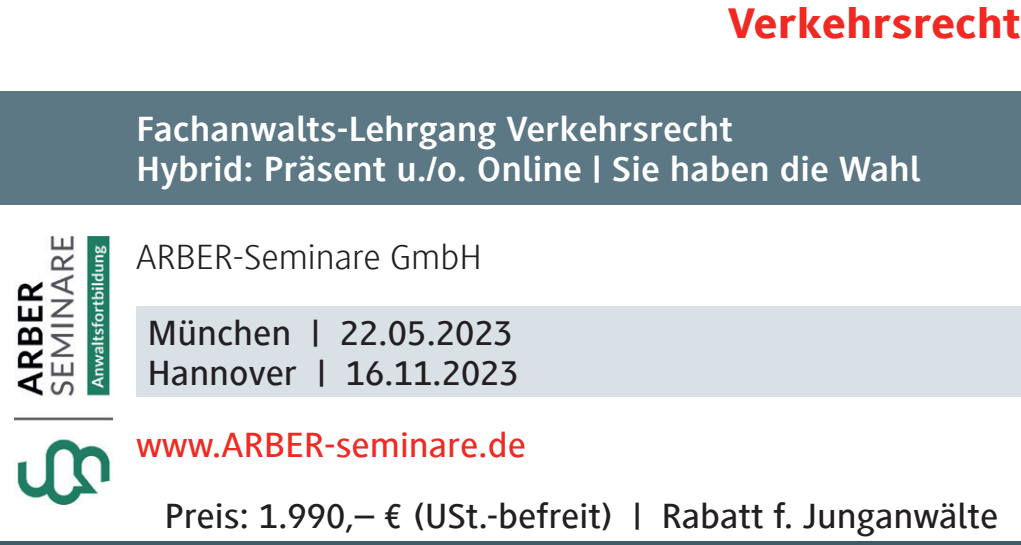
<style>
.page{position:relative;width:1021px;height:545px;background:#fff}
.page>*{position:absolute;margin:0;border:0;box-sizing:border-box;transform-origin:0 0}
.t1{font:800 44px "Generis Sans Com";color:#ee2a23;scale:1.08 1}
.t2{font:500 36px/40px "Generis Sans Com";color:#231f20;scale:1.08 1}
.t3{font:700 36px/40px "Generis Sans Com";color:#fff;scale:1.08 1}
.t4{font:500 36px "Generis Sans Com";color:#ee2a23;scale:1.08 1}
.t5{font:300 36px "Generis Sans Com";color:#231f20;scale:1.08 1}
</style>
<div class="page">
<div style="left:0;top:91px;width:1020px;height:113px;background:#5d7885"></div>
<div style="left:136px;top:306px;width:884px;height:91px;background:#d9e1e6"></div>
<hr style="left:0;top:541px;width:1020px;height:3px;background:#3e5b68">
<img style="left:14px;top:236px;width:98px;height:268px">
<p class="t1" style="left:727px;top:-1px;width:273px">Verkehrsrecht</p>
<p class="t3" style="left:136px;top:109px;width:727px">Fachanwalts-Lehrgang Verkehrsrecht<br>Hybrid: Präsent u./o. Online | Sie haben die Wahl</p>
<p class="t5" style="left:136px;top:237px;width:321px">ARBER-Seminare GmbH</p>
<p class="t2" style="left:147px;top:313px;width:345px">München | 22.05.2023<br>Hannover | 16.11.2023</p>
<p class="t4" style="left:136px;top:425px;width:362px">www.ARBER-seminare.de</p>
<p class="t2" style="left:164px;top:496px;width:773px">Preis: 1.990,– € (USt.-befreit) | Rabatt f. Junganwälte</p>
</div>
